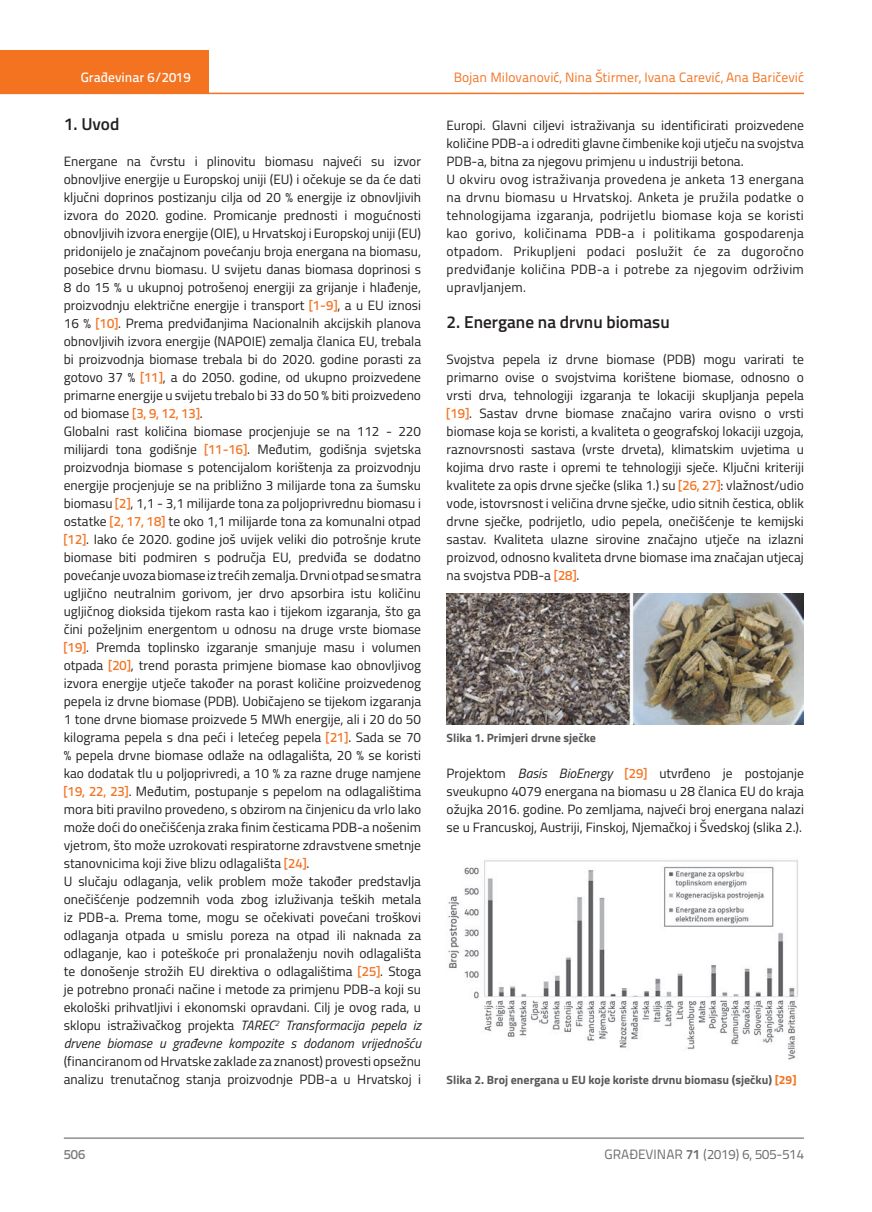
<style>
.page{position:relative;width:872px;height:1212px;background:#fff}
.page>*{position:absolute;margin:0;border:0;box-sizing:border-box;transform-origin:0 0}
.t1{font:600 17.25px "Titillium";color:#231f20}
.t2{font:13.5px/18px "Titillium";color:#231f20;text-align:justify}
.t3{font:13.5px/18px "Titillium";letter-spacing:.02em;color:#231f20}
.t4{font:13.5px "Titillium Text 22 L";color:#f47321}
.t5{font:13.5px "Titillium Text 22 L";color:#6c6d70}
.t6{font:500 13.5px "Titillium Text 22 L";color:#f47321}
.t7{font:500 13.5px "Titillium Text 22 L";color:#fff}
.t8{font:500 13.5px "Titillium Text 22 L";color:#787a7d}
.t9{font:700 12px "Titillium";color:#57585a}
.s1{font-family:"Titillium Text 22 L";font-weight:500;color:#f47321}
.s2{font-family:"Titillium";font-weight:400;color:#231f20}
.s3{font-style:italic}
.s4{color:#f47321}
.s5{font-weight:700}
</style>
<div class="page">
<div style="left:0;top:50px;width:208px;height:44px;background:#f47321"></div>
<hr style="left:0;top:93px;width:804px;height:1px;background:#f47321">
<hr style="left:64px;top:1138px;width:740px;height:1px;background:#57585a">
<img style="left:446px;top:594px;width:358px;height:130px">
<img style="left:448px;top:860px;width:350px;height:200px">
<p class="t7" style="left:81px;top:67px;width:111px">Građevinar 6/2019</p>
<p class="t1" style="left:64px;top:111px;width:57px">1. Uvod</p>
<p class="t2" style="left:64px;top:151px;width:359px">Energane na čvrstu i plinovitu biomasu najveći su izvor obnovljive energije u Europskoj uniji (EU) i očekuje se da će dati ključni doprinos postizanju cilja od 20 % energije iz obnovljivih izvora do 2020. godine. Promicanje prednosti i mogućnosti obnovljivih izvora energije (OIE), u Hrvatskoj i Europskoj uniji (EU) pridonijelo je značajnom povećanju broja energana na biomasu, posebice drvnu biomasu. U svijetu danas biomasa doprinosi s 8 do 15 % u ukupnoj potrošenoj energiji za grijanje i hlađenje, proizvodnju električne energije i transport <span class="s1">[1-9]</span>, a u EU iznosi 16 % <span class="s1">[10]</span>. Prema predviđanjima Nacionalnih akcijskih planova obnovljivih izvora energije (NAPOIE) zemalja članica EU, trebala bi proizvodnja biomase trebala bi do 2020. godine porasti za gotovo 37 % <span class="s1">[11]</span>, a do 2050. godine, od ukupno proizvedene primarne energije u svijetu trebalo bi 33 do 50 % biti proizvedeno</p>
<p class="t6" style="left:64px;top:403px;width:140px"><span class="s2">od biomase</span> [3, 9, 12, 13]<span class="s2">.</span></p>
<p class="t2" style="left:64px;top:421px;width:359px;text-align:left">Globalni rast količina biomase procjenjuje se na 112 - 220 milijardi tona godišnje <span class="s1">[11-16]</span>. Međutim, godišnja svjetska proizvodnja biomase s potencijalom korištenja za proizvodnju energije procjenjuje se na približno 3 milijarde tona za šumsku biomasu <span class="s1">[2]</span>, 1,1 - 3,1 milijarde tona za poljoprivrednu biomasu i ostatke <span class="s1">[2, 17, 18]</span> te oko 1,1 milijarde tona za komunalni otpad <span class="s1">[12]</span>. Iako će 2020. godine još uvijek veliki dio potrošnje krute biomase biti podmiren s područja EU, predviđa se dodatno povećanje uvoza biomase iz trećih zemalja. Drvni otpad se smatra ugljično neutralnim gorivom, jer drvo apsorbira istu količinu ugljičnog dioksida tijekom rasta kao i tijekom izgaranja, što ga čini poželjnim energentom u odnosu na druge vrste biomase <span class="s1">[19]</span>. Premda toplinsko izgaranje smanjuje masu i volumen otpada <span class="s1">[20]</span>, trend porasta primjene biomase kao obnovljivog izvora energije utječe također na porast količine proizvedenog pepela iz drvne biomase (PDB). Uobičajeno se tijekom izgaranja 1 tone drvne biomase proizvede 5 MWh energije, ali i 20 do 50 kilograma pepela s dna peći i letećeg pepela <span class="s1">[21]</span>. Sada se 70 % pepela drvne biomase odlaže na odlagališta, 20 % se koristi kao dodatak tlu u poljoprivredi, a 10 % za razne druge namjene <span class="s1">[19, 22, 23]</span>. Međutim, postupanje s pepelom na odlagalištima mora biti pravilno provedeno, s obzirom na činjenicu da vrlo lako može doći do onečišćenja zraka finim česticama PDB-a nošenim vjetrom, što može uzrokovati respiratorne zdravstvene smetnje stanovnicima koji žive blizu odlagališta <span class="s1">[24]</span>.<br>U slučaju odlaganja, velik problem može također predstavlja onečišćenje podzemnih voda zbog izluživanja teških metala iz PDB-a. Prema tome, mogu se očekivati povećani troškovi odlaganja otpada u smislu poreza na otpad ili naknada za odlaganje, kao i poteškoće pri pronalaženju novih odlagališta te donošenje strožih EU direktiva o odlagalištima <span class="s1">[25]</span>. Stoga je potrebno pronaći načine i metode za primjenu PDB-a koji su ekološki prihvatljivi i ekonomski opravdani. Cilj je ovog rada, u sklopu istraživačkog projekta <span class="s3">TAREC</span><sup>2</sup> <span class="s3">Transformacija pepela iz drvene biomase u građevne kompozite s dodanom vrijednošću</span></p>
<p class="t2" style="left:64px;top:1052px;width:359px">(financiranom od Hrvatske zaklade za znanost) provesti opsežnu analizu trenutačnog stanja proizvodnje PDB-a u Hrvatskoj i</p>
<p class="t4" style="left:454px;top:68px;width:352px">Bojan Milovanović, Nina Štirmer, Ivana Carević, Ana Baričević</p>
<p class="t3" style="left:446px;top:115px;width:359px">Europi. Glavni ciljevi istraživanja su identificirati proizvedene količine PDB-a i odrediti glavne čimbenike koji utječu na svojstva PDB-a, bitna za njegovu primjenu u industriji betona.<br>U okviru ovog istraživanja provedena je anketa 13 energana na drvnu biomasu u Hrvatskoj. Anketa je pružila podatke o tehnologijama izgaranja, podrijetlu biomase koja se koristi kao gorivo, količinama PDB-a i politikama gospodarenja otpadom. Prikupljeni podaci poslužit će za dugoročno predviđanje količina PDB-a i potrebe za njegovim održivim upravljanjem.</p>
<p class="t1" style="left:446px;top:309px;width:225px">2. Energane na drvnu biomasu</p>
<p class="t2" style="left:446px;top:349px;width:359px">Svojstva pepela iz drvne biomase (PDB) mogu varirati te primarno ovise o svojstvima korištene biomase, odnosno o vrsti drva, tehnologiji izgaranja te lokaciji skupljanja pepela <span class="s1">[19]</span>. Sastav drvne biomase značajno varira ovisno o vrsti biomase koja se koristi, a kvaliteta o geografskoj lokaciji uzgoja, raznovrsnosti sastava (vrste drveta), klimatskim uvjetima u kojima drvo raste i opremi te tehnologiji sječe. Ključni kriteriji kvalitete za opis drvne sječke (slika 1.) su <span class="s1">[26, 27]</span>: vlažnost/udio vode, istovrsnost i veličina drvne sječke, udio sitnih čestica, oblik drvne sječke, podrijetlo, udio pepela, onečišćenje te kemijski sastav. Kvaliteta ulazne sirovine značajno utječe na izlazni proizvod, odnosno kvaliteta drvne biomase ima značajan utjecaj na svojstva PDB-a <span class="s1">[28]</span>.</p>
<p class="t9" style="left:446px;top:729px;width:151px">Slika 1. Primjeri drvne sječke</p>
<p class="t2" style="left:446px;top:764px;width:359px">Projektom <span class="s3">Basis BioEnergy</span> <span class="s1">[29]</span> utvrđeno je postojanje sveukupno 4079 energana na biomasu u 28 članica EU do kraja ožujka 2016. godine. Po zemljama, najveći broj energana nalazi se u Francuskoj, Austriji, Finskoj, Njemačkoj i Švedskoj (slika 2.).</p>
<p class="t9" style="left:446px;top:1071px;width:351px">Slika 2. Broj energana u EU koje koriste drvnu biomasu (sječku) <span class="s4">[29]</span></p>
<p class="t8" style="left:64px;top:1144px;width:23px">506</p>
<p class="t5" style="left:604px;top:1144px;width:201px">GRAĐEVINAR <span class="s5">71</span> (2019) 6, 505-514</p>
</div>
